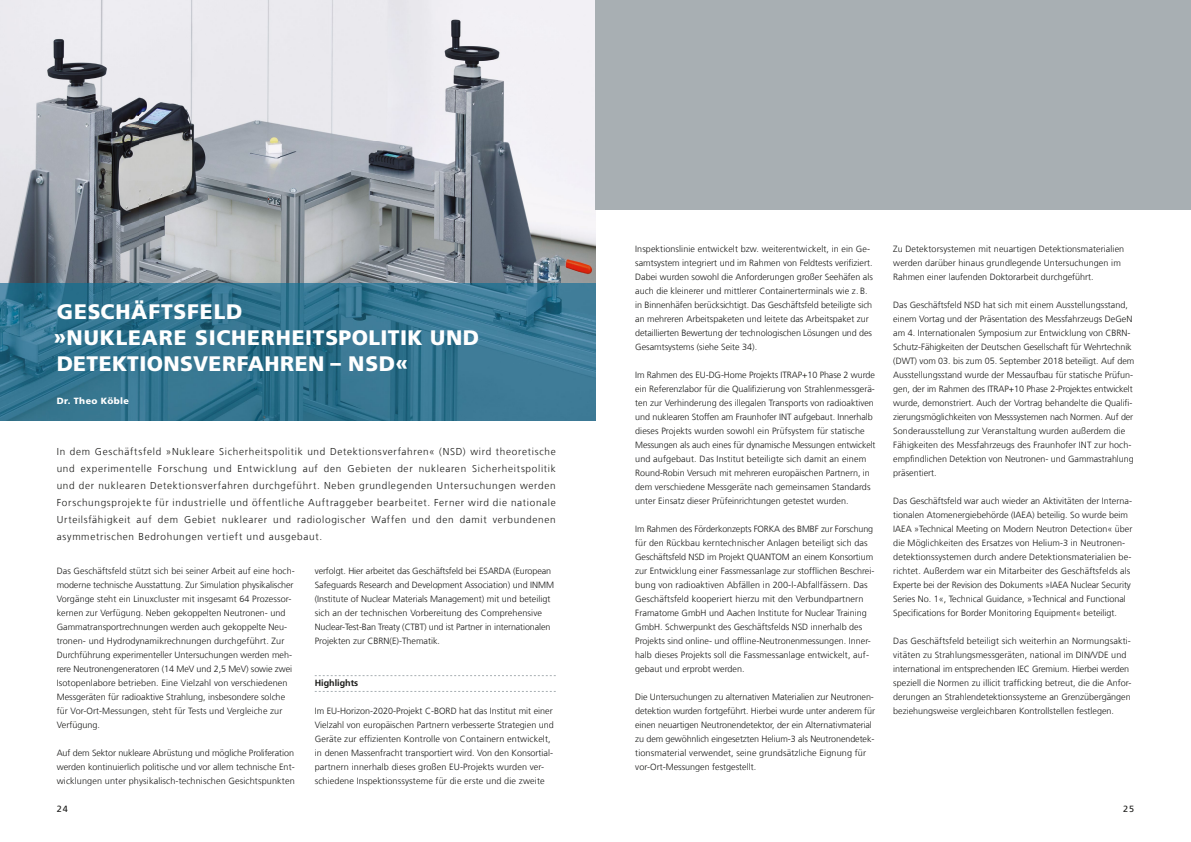
<style>
.page{position:relative;width:1191px;height:842px;background:#fff}
.page>*{position:absolute;margin:0;border:0;box-sizing:border-box;transform-origin:0 0}
.t1{font:900 21px/26px "Frutiger LT Com";letter-spacing:.03em;color:#fff}
.t2{font:300 10px/17px "Frutiger LT Com";letter-spacing:.07em;color:#1a1a18;text-align:justify}
.t3{font:300 9px/14px "Frutiger LT Com";color:#1a1a18}
.t4{font:900 9px "Frutiger LT Com";letter-spacing:.04em;color:#fff}
.t5{font:700 9px "Frutiger LT Com";color:#1a1a18}
.t6{font:9px "Frutiger LT Com";color:#1a1a18}
</style>
<div class="page">
<svg style="left:315px;top:675px;width:241px;height:1px"></svg>
<svg style="left:315px;top:691px;width:241px;height:1px"></svg>
<img style="left:0;top:0;width:595px;height:283px">
<div style="left:595px;top:0;width:596px;height:210px;background:#a8afb3"></div>
<svg style="left:0;top:283px;width:595px;height:138px;background:#337490"></svg>
<h1 class="t1" style="left:53px;top:299px;width:427px">GESCHÄFTSFELD<br>»NUKLEARE SICHERHEITSPOLITIK UND<br>DETEKTIONSVERFAHREN – NSD«</h1>
<p class="t4" style="left:57px;top:396px;width:74px">Dr. Theo Köble</p>
<p class="t2" style="left:57px;top:443px;width:500px">In dem Geschäftsfeld »Nukleare Sicherheitspolitik und Detektionsverfahren« (NSD) wird theoretische und experimentelle Forschung und Entwicklung auf den Gebieten der nuklearen Sicherheitspolitik und der nuklearen Detektionsverfahren durchgeführt. Neben grundlegenden Untersuchungen werden Forschungsprojekte für industrielle und öffentliche Auftraggeber bearbeitet. Ferner wird die nationale Urteilsfähigkeit auf dem Gebiet nuklearer und radiologischer Waffen und den damit verbundenen asymmetrischen Bedrohungen vertieft und ausgebaut.</p>
<p class="t3" style="left:57px;top:564px;width:240px">Das Geschäftsfeld stützt sich bei seiner Arbeit auf eine hoch&shy;moderne technische Ausstattung. Zur Simulation physikalischer Vorgänge steht ein Linuxcluster mit insgesamt 64 Prozessor&shy;kernen zur Verfügung. Neben gekoppelten Neutronen- und Gammatransportrechnungen werden auch gekoppelte Neu&shy;tronen- und Hydrodynamikrechnungen durchgeführt. Zur Durchführung experimenteller Untersuchungen werden meh&shy;rere Neutronengeneratoren (14 MeV und 2,5 MeV) sowie zwei Isotopenlabore betrieben. Eine Vielzahl von verschiedenen Messgeräten für radioaktive Strahlung, insbesondere solche für Vor-Ort-Messungen, steht für Tests und Vergleiche zur Verfügung.</p>
<p class="t3" style="left:57px;top:746px;width:239px;text-align:justify">Auf dem Sektor nukleare Abrüstung und mögliche Proliferation werden kontinuierlich politische und vor allem technische Ent&shy;wicklungen unter physikalisch-technischen Gesichtspunkten</p>
<p class="t3" style="left:315px;top:564px;width:241px">verfolgt. Hier arbeitet das Geschäftsfeld bei ESARDA (European Safeguards Research and Development Association) und INMM (Institute of Nuclear Materials Management) mit und beteiligt sich an der technischen Vorbereitung des Comprehensive Nuclear-Test-Ban Treaty (CTBT) und ist Partner in internationalen Projekten zur CBRN(E)-Thematik.</p>
<p class="t5" style="left:315px;top:678px;width:45px">Highlights</p>
<p class="t3" style="left:315px;top:704px;width:241px">Im EU-Horizon-2020-Projekt C-BORD hat das Institut mit einer Vielzahl von europäischen Partnern verbesserte Strategien und Geräte zur effizienten Kontrolle von Containern entwickelt, in denen Massenfracht transportiert wird. Von den Konsortial&shy;partnern innerhalb dieses großen EU-Projekts wurden ver&shy;schiedene Inspektionssysteme für die erste und die zweite</p>
<p class="t3" style="left:635px;top:242px;width:239px">Inspektionslinie entwickelt bzw. weiterentwickelt, in ein Ge&shy;samtsystem integriert und im Rahmen von Feldtests verifiziert.<br>Dabei wurden sowohl die Anforderungen großer Seehäfen als auch die kleinerer und mittlerer Containerterminals wie z. B. in Binnenhäfen berücksichtigt. Das Geschäftsfeld beteiligte sich an mehreren Arbeitspaketen und leitete das Arbeitspaket zur detaillierten Bewertung der technologischen Lösungen und des Gesamtsystems (siehe Seite 34).</p>
<p class="t3" style="left:635px;top:368px;width:242px">Im Rahmen des EU-DG-Home Projekts ITRAP+10 Phase 2 wurde ein Referenzlabor für die Qualifizierung von Strahlenmessgerä&shy;ten zur Verhinderung des illegalen Transports von radioaktiven und nuklearen Stoffen am Fraunhofer INT aufgebaut. Innerhalb dieses Projekts wurden sowohl ein Prüfsystem für statische Messungen als auch eines für dynamische Messungen entwickelt und aufgebaut. Das Institut beteiligte sich damit an einem Round-Robin Versuch mit mehreren europäischen Partnern, in dem verschiedene Messgeräte nach gemeinsamen Standards unter Einsatz dieser Prüfeinrichtungen getestet wurden.</p>
<p class="t3" style="left:635px;top:522px;width:241px">Im Rahmen des Förderkonzepts FORKA des BMBF zur Forschung für den Rückbau kerntechnischer Anlagen beteiligt sich das Geschäftsfeld NSD im Projekt QUANTOM an einem Konsortium zur Entwicklung einer Fassmessanlage zur stofflichen Beschrei&shy;bung von radioaktiven Abfällen in 200-l-Abfallfässern. Das Geschäftsfeld kooperiert hierzu mit den Verbundpartnern Framatome GmbH und Aachen Institute for Nuclear Training GmbH. Schwerpunkt des Geschäftsfelds NSD innerhalb des Projekts sind online- und offline-Neutronenmessungen. Inner&shy;halb dieses Projekts soll die Fassmessanlage entwickelt, auf&shy;gebaut und erprobt werden.</p>
<p class="t3" style="left:635px;top:690px;width:241px">Die Untersuchungen zu alternativen Materialien zur Neutronen&shy;detektion wurden fortgeführt. Hierbei wurde unter anderem für einen neuartigen Neutronendetektor, der ein Alternativmaterial zu dem gewöhnlich eingesetzten Helium-3 als Neutronendetek&shy;tionsmaterial verwendet, seine grundsätzliche Eignung für vor-Ort-Messungen festgestellt.</p>
<p class="t3" style="left:893px;top:242px;width:232px">Zu Detektorsystemen mit neuartigen Detektionsmaterialien werden darüber hinaus grundlegende Untersuchungen im<br>Rahmen einer laufenden Doktorarbeit durchgeführt.</p>
<p class="t3" style="left:893px;top:298px;width:242px">Das Geschäftsfeld NSD hat sich mit einem Ausstellungsstand, einem Vortag und der Präsentation des Messfahrzeugs DeGeN am 4. Internationalen Symposium zur Entwicklung von CBRN-Schutz-Fähigkeiten der Deutschen Gesellschaft für Wehrtechnik (DWT) vom 03. bis zum 05. September 2018 beteiligt. Auf dem Ausstellungsstand wurde der Messaufbau für statische Prüfun&shy;gen, der im Rahmen des ITRAP+10 Phase 2-Projektes entwickelt wurde, demonstriert. Auch der Vortrag behandelte die Qualifi&shy;zierungsmöglichkeiten von Messsystemen nach Normen. Auf der Sonderausstellung zur Veranstaltung wurden außerdem die Fähigkeiten des Messfahrzeugs des Fraunhofer INT zur hoch&shy;empfindlichen Detektion von Neutronen- und Gammastrahlung präsentiert.</p>
<p class="t3" style="left:893px;top:494px;width:241px">Das Geschäftsfeld war auch wieder an Aktivitäten der Interna&shy;tionalen Atomenergiebehörde (IAEA) beteilig. So wurde beim IAEA »Technical Meeting on Modern Neutron Detection« über die Möglichkeiten des Ersatzes von Helium-3 in Neutronen&shy;detektionssystemen durch andere Detektionsmaterialien be&shy;richtet. Außerdem war ein Mitarbeiter des Geschäftsfelds als Experte bei der Revision des Dokuments »IAEA Nuclear Security Series No. 1«, Technical Guidance, »Technical and Functional Specifications for Border Monitoring Equipment« beteiligt.</p>
<p class="t3" style="left:893px;top:634px;width:240px">Das Geschäftsfeld beteiligt sich weiterhin an Normungsakti&shy;vitäten zu Strahlungsmessgeräten, national im DIN/VDE und international im entsprechenden IEC Gremium. Hierbei werden speziell die Normen zu illicit trafficking betreut, die die Anfor&shy;derungen an Strahlendetektionssysteme an Grenzübergängen beziehungsweise vergleichbaren Kontrollstellen festlegen.</p>
<p class="t6" style="left:57px;top:804px;width:13px">24</p>
<p class="t6" style="left:1123px;top:804px;width:13px">25</p>
</div>
